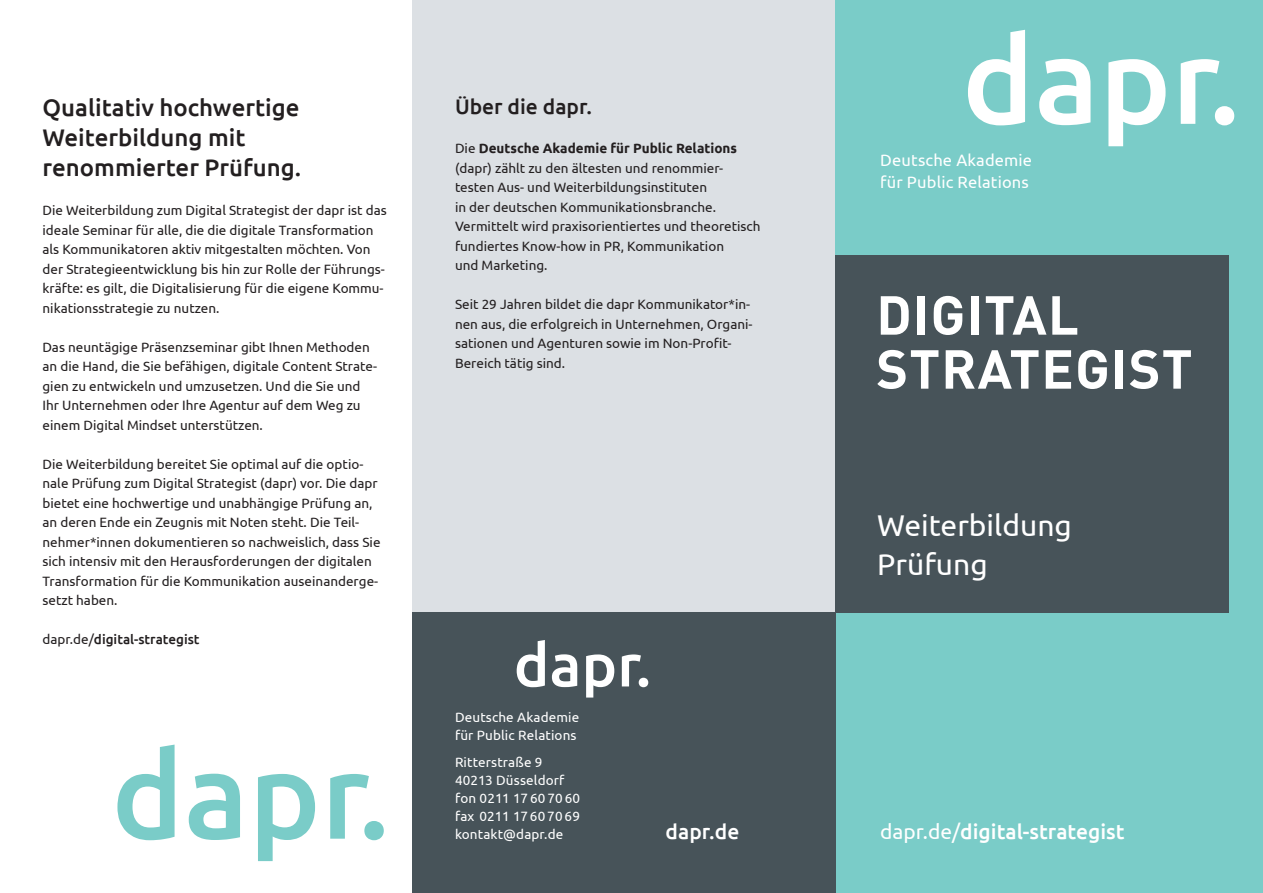
<style>
.page{position:relative;width:1263px;height:893px;background:#fff}
.page>*{position:absolute;margin:0;border:0;box-sizing:border-box;transform-origin:0 0}
.t1{font:700 54px/54px "DINOT";letter-spacing:.02em;color:#fff}
.t2{font:30px/39px "Ubuntu";color:#fff}
.t3{font:500 24px/30px "Ubuntu";color:#231f20}
.t4{font:500 21px "Ubuntu";color:#fff}
.t5{font:500 21px "Ubuntu";color:#231f20}
.t6{font:16.5px/22.5px "Ubuntu";letter-spacing:.01em;color:#fff}
.t7{font:13.5px/19.5px "Ubuntu";color:#231f20}
.t8{font:13.5px/18px "Ubuntu";letter-spacing:.01em;color:#fff}
.t9{font:500 13.5px "Ubuntu";color:#231f20}
.s1{font-weight:400}
.s2{font-weight:700}
</style>
<div class="page">
<div style="left:412px;top:0;width:426px;height:612px;background:#dce0e4"></div>
<svg style="left:117px;top:745px;width:267px;height:116px"></svg>
<div style="left:836px;top:0;width:427px;height:893px;background:#7accc8"></div>
<div style="left:836px;top:255px;width:393px;height:357px;background:#475359"></div>
<svg style="left:968px;top:30px;width:266px;height:116px"></svg>
<div style="left:412px;top:612px;width:424px;height:281px;background:#475359"></div>
<svg style="left:517px;top:640px;width:131px;height:57px"></svg>
<h3 class="t3" style="left:43px;top:92px;width:260px">Qualitativ hochwertige<br>Weiterbildung mit renom mierter Prüfung.</h3>
<p class="t7" style="left:43px;top:200px;width:346px">Die Weiterbildung zum Digital Strategist der dapr ist das ideale Seminar für alle, die die digitale Transformation als Kommunikatoren aktiv mitgestalten möchten. Von der Strategieentwicklung bis hin zur Rolle der Führungs&shy;kräfte: es gilt, die Digitalisierung für die eigene Kommu&shy;nikationsstrategie zu nutzen.</p>
<p class="t7" style="left:43px;top:337px;width:336px">Das neuntägige Präsenzseminar gibt Ihnen Methoden an die Hand, die Sie befähigen, digitale Content Strate&shy;gien zu entwickeln und umzusetzen. Und die Sie und Ihr Unternehmen oder Ihre Agentur auf dem Weg zu einem Digital Mindset unterstützen.</p>
<p class="t7" style="left:43px;top:454px;width:340px">Die Weiterbildung bereitet Sie optimal auf die optio&shy;nale Prüfung zum Digital Strategist (dapr) vor. Die dapr bietet eine hochwertige und unabhängige Prüfung an, an deren Ende ein Zeugnis mit Noten steht. Die Teil&shy;nehmer*innen dokumentieren so nachweislich, dass Sie sich intensiv mit den Herausforderungen der digitalen Transformation für die Kommunikation auseinanderge&shy;setzt haben.</p>
<p class="t9" style="left:43px;top:631px;width:159px"><span class="s1">dapr.de/</span>digital-strategist</p>
<h3 class="t5" style="left:455px;top:93px;width:139px">Über die dapr.</h3>
<p class="t7" style="left:455px;top:138px;width:307px">Die <span class="s2">Deutsche Akademie für Public Relations </span>(dapr) zählt zu den ältesten und renommier&shy;testen Aus- und Weiterbildungsinstituten<br>in der deutschen Kommunikationsbranche.<br>Vermittelt wird praxisorientiertes und theoretisch fundiertes Know-how in PR, Kommunikation<br>und Marketing.</p>
<p class="t7" style="left:455px;top:294px;width:299px">Seit 29 Jahren bildet die dapr Kommunikator*in&shy;nen aus, die erfolgreich in Unternehmen, Organi&shy;sationen und Agenturen sowie im Non-Profit-Bereich tätig sind.</p>
<p class="t8" style="left:455px;top:707px;width:126px">Deutsche Akademie für Public Relations</p>
<p class="t8" style="left:455px;top:752px;width:127px">Ritterstraße 9<br>40213 Düsseldorf fon 0211 17 60 70 60 fax 0211 17 60 70 69 kontakt@dapr.de</p>
<h3 class="t4" style="left:666px;top:818px;width:75px">dapr.de</h3>
<p class="t6" style="left:880px;top:148px;width:153px">Deutsche Akademie für Public Relations</p>
<h1 class="t1" style="left:876px;top:287px;width:318px">DIGITAL<br>STRATEGIST</h1>
<h2 class="t2" style="left:877px;top:505px;width:196px">Weiterbildung<br>Prüfung</h2>
<h3 class="t4" style="left:880px;top:818px;width:246px"><span class="s1">dapr.de/</span>digital-strategist</h3>
</div>
